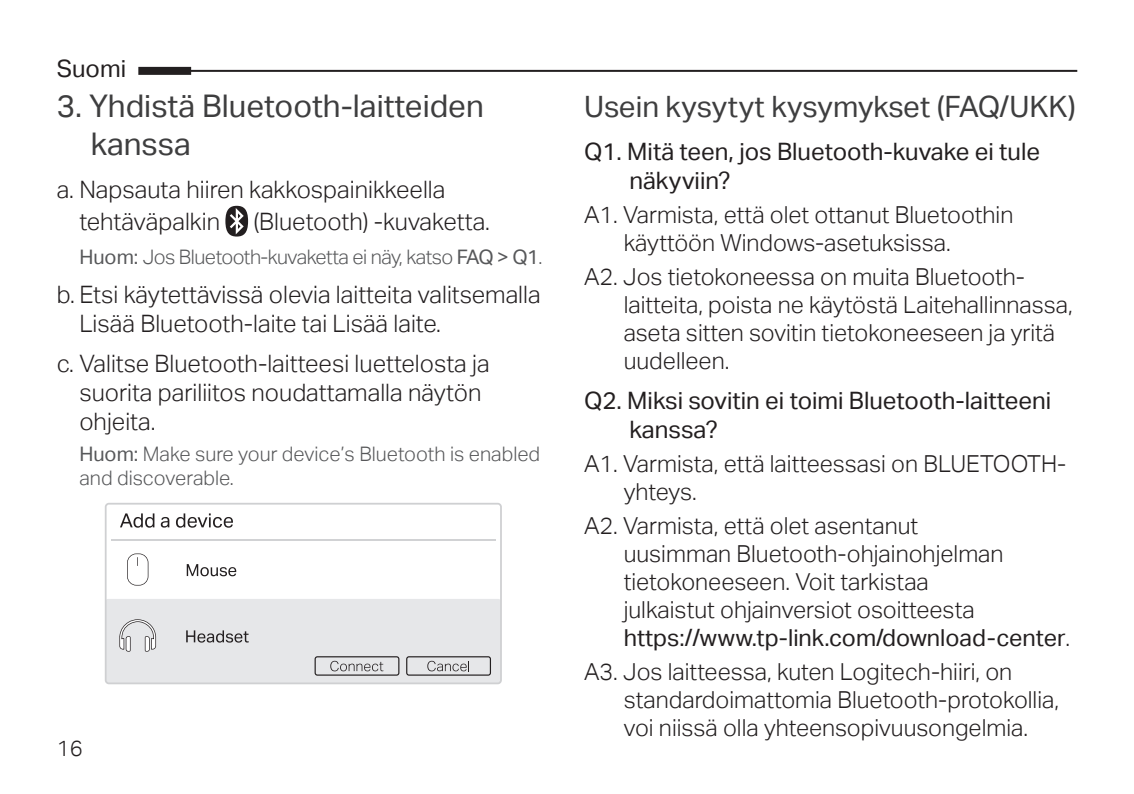
<style>
.page{position:relative;width:1134px;height:794px;background:#fff}
.page>*{position:absolute;margin:0;border:0;box-sizing:border-box;transform-origin:0 0}
.t1{font:31.2px/37.6px "TP Link Aktiv Regular";color:#3e3e3f}
.t2{font:29.2px "TP Link Aktiv Regular";color:#3e3e3f}
.t3{font:24px/28.8px "TP Link Aktiv Light";color:#231f20}
.t4{font:24px/28.8px "TP Link Aktiv Regular";color:#231f20}
.t5{font:23.2px/28px "TP Link Aktiv Light";color:#231f20}
.t6{font:23.2px "TP Link Aktiv Regular";color:#231f20}
.t7{font:22px "TP Link Aktiv Light";color:#231f20}
.t8{font:20px/24px "TP Link Aktiv Light";letter-spacing:-.01em;color:#57585a}
.s1{font-family:"TP Link Aktiv Regular"}
.s2{font-family:"TP Link Aktiv Light"}
</style>
<div class="page">
<hr style="left:179px;top:70px;width:898px;height:2px;background:#231f20">
<div style="left:138px;top:67px;width:53px;height:8px;background:#231f20"></div>
<svg style="left:225px;top:206px;width:23px;height:30px"></svg>
<svg style="left:105px;top:503px;width:397px;height:181px"></svg>
<svg style="left:187px;top:564px;width:49px;height:12px"></svg>
<svg style="left:127px;top:553px;width:21px;height:32px"></svg>
<svg style="left:315px;top:656px;width:84px;height:19px;background:#c3c4c5"></svg>
<svg style="left:406px;top:656px;width:85px;height:19px;background:#c4c4c6"></svg>
<svg style="left:186px;top:630px;width:63px;height:12px"></svg>
<svg style="left:119px;top:619px;width:37px;height:32px"></svg>
<p class="t4" style="left:57px;top:55px;width:71px">Suomi</p>
<h1 class="t1" style="left:91px;top:88px;width:395px;text-indent:-34px">3. Yhdistä Bluetooth-laitteiden kanssa</h1>
<p class="t3" style="left:79px;top:173px;width:367px;line-height:32px;text-indent:-23px">a. Napsauta hiiren kakkospainikkeella tehtäväpalkin</p>
<p class="t3" style="left:253px;top:207px;width:238px">(Bluetooth) -kuvaketta.</p>
<p class="t8" style="left:79px;top:245px;width:465px"><span class="s1">Huom:</span> Jos Bluetooth-kuvaketta ei näy, katso <span class="s1">FAQ &gt; Q1</span>.</p>
<p class="t3" style="left:79px;top:280px;width:463px;text-indent:-23px">b. Etsi käytettävissä olevia laitteita valitsemalla<br>Lisää Bluetooth-laite tai Lisää laite.</p>
<p class="t3" style="left:79px;top:349px;width:412px;text-indent:-23px">c. Valitse Bluetooth-laitteesi luettelosta ja suorita pariliitos noudattamalla näytön ohjeita.</p>
<p class="t8" style="left:79px;top:442px;width:462px"><span class="s1">Huom:</span> Make sure your device’s Bluetooth is enabled and discoverable.</p>
<p class="t7" style="left:57px;top:735px;width:28px">16</p>
<p class="t2" style="left:584px;top:90px;width:493px">Usein kysytyt kysymykset (FAQ/UKK)</p>
<p class="t4" style="left:629px;top:137px;width:412px;text-indent:-45px">Q1. Mitä teen, jos Bluetooth-kuvake ei tule näkyviin?</p>
<p class="t5" style="left:624px;top:201px;width:391px;text-indent:-40px">A1. Varmista, että olet ottanut Bluetoothin käyttöön Windows-asetuksissa.</p>
<p class="t5" style="left:624px;top:263px;width:451px;text-indent:-40px">A2. Jos tietokoneessa on muita Bluetooth&shy;laitteita, poista ne käytöstä Laitehallinnassa, aseta sitten sovitin tietokoneeseen ja yritä uudelleen.</p>
<p class="t4" style="left:629px;top:386px;width:423px;text-indent:-45px">Q2. Miksi sovitin ei toimi Bluetooth-laitteeni kanssa?</p>
<p class="t5" style="left:624px;top:450px;width:444px;text-indent:-40px">A1. Varmista, että laitteessasi on BLUETOOTH&shy;yhteys.</p>
<p class="t5" style="left:624px;top:511px;width:381px;text-indent:-40px">A2. Varmista, että olet asentanut uusimman Bluetooth-ohjainohjelman tietokoneeseen. Voit tarkistaa julkaistut ohjainversiot osoitteesta</p>
<p class="t6" style="left:624px;top:624px;width:448px">https://www.tp-link.com/download-center<span class="s2">.</span></p>
<p class="t5" style="left:624px;top:657px;width:437px;text-indent:-40px">A3. Jos laitteessa, kuten Logitech-hiiri, on standardoimattomia Bluetooth-protokollia, voi niissä olla yhteensopivuusongelmia.</p>
</div>
